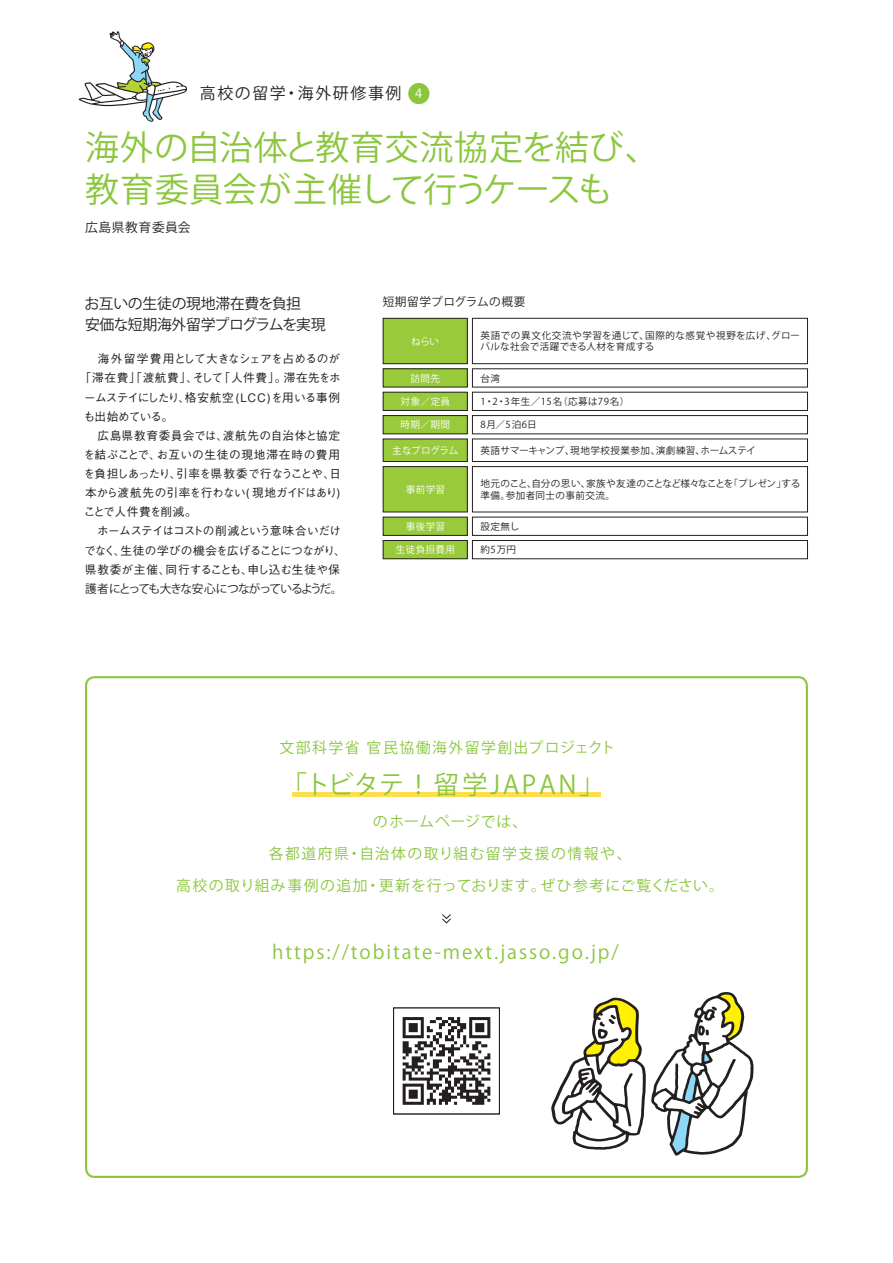
<style>
.page{position:relative;width:893px;height:1263px;background:#fff}
.page>*{position:absolute;margin:0;border:0;box-sizing:border-box;transform-origin:0 0}
.t1{font:34.05px/42.5px "Koz Go Pr 6 N";color:#8bc63e}
.t2{font:25.5px "Koz Go Pr 6 N";letter-spacing:.1em;color:#8bc63e}
.t3{font:19.2px "Koz Go Pr 6 N";letter-spacing:.1em;color:#8bc63e}
.t4{font:15.9px "Koz Go Pr 6 N";letter-spacing:.1em;color:#231f20}
.t5{font:14.85px/32px "Koz Go Pr 6 N";letter-spacing:.1em;color:#8bc63e;text-align:center}
.t6{font:14.85px/21.3px "Koz Go Pr 6 N";letter-spacing:-.02em;color:#231f20}
.t7{font:12.75px "Koz Go Pr 6 N";letter-spacing:.05em;color:#231f20}
.t8{font:500 11.7px "Gothic BBB Pro";letter-spacing:-.06em;color:#231f20}
.t9{font:500 11.7px "Gothic BBB Pro";letter-spacing:-.045em;color:#231f20}
.t10{font:500 11.7px "Gothic BBB Pro";letter-spacing:.05em;color:#231f20}
.t11{font:500 11.7px "Gothic BBB Pro";letter-spacing:-.055em;color:#231f20}
.t12{font:11.7px "Koz Go Pr 6 N";letter-spacing:-.08em;color:#231f20}
.t13{font:500 11.7px "Gothic BBB Pro";color:#231f20}
.t14{font:500 11.7px "Gothic BBB Pro";letter-spacing:-.02em;color:#231f20}
.t15{font:500 11.7px "Gothic BBB Pro";letter-spacing:.045em;color:#231f20}
.t16{font:500 11.7px "Gothic BBB Pro";letter-spacing:.04em;color:#231f20}
.t17{font:11.7px "Koz Go Pr 6 N";letter-spacing:.05em;color:#231f20}
.t18{font:9.6px/11.7px "Koz Go Pr 6 N";letter-spacing:.05em;color:#231f20}
.t19{font:9.6px/11.7px "Koz Go Pr 6 N";letter-spacing:.015em;color:#231f20}
.t20{font:9.6px "Koz Go Pr 6 N";letter-spacing:.035em;color:#fff}
.t21{font:9.6px "Koz Go Pr 6 N";letter-spacing:.02em;color:#231f20}
.t22{font:9.6px "Koz Go Pr 6 N";letter-spacing:-.04em;color:#fff}
.s1{font-size:12.75px;color:#fff}
</style>
<div class="page">
<svg style="left:79px;top:31px;width:108px;height:91px"></svg>
<svg style="left:551px;top:992px;width:202px;height:163px"></svg>
<hr style="left:292px;top:792px;width:309px;height:4px;background:#ffde4e">
<div style="left:408px;top:83px;width:21px;height:21px;background:#8bc63e;border-radius:50%"></div>
<div style="left:383px;top:318px;width:84px;height:46px;background:#99ca3b"></div>
<div style="left:383px;top:318px;width:85px;height:46px;border:1px solid #231f20"></div>
<div style="left:472px;top:318px;width:336px;height:46px;border:1px solid #231f20"></div>
<div style="left:383px;top:439px;width:84px;height:22px;background:#99ca3b"></div>
<div style="left:383px;top:438px;width:85px;height:24px;border:1px solid #231f20"></div>
<div style="left:472px;top:438px;width:336px;height:24px;border:1px solid #231f20"></div>
<div style="left:383px;top:369px;width:84px;height:18px;background:#99ca3b"></div>
<div style="left:383px;top:368px;width:85px;height:19px;border:1px solid #231f20"></div>
<div style="left:383px;top:467px;width:84px;height:45px;background:#99ca3b"></div>
<div style="left:383px;top:466px;width:85px;height:46px;border:1px solid #231f20"></div>
<div style="left:472px;top:466px;width:336px;height:46px;border:1px solid #231f20"></div>
<div style="left:383px;top:392px;width:84px;height:18px;background:#99ca3b"></div>
<div style="left:383px;top:392px;width:85px;height:19px;border:1px solid #231f20"></div>
<div style="left:472px;top:392px;width:336px;height:19px;border:1px solid #231f20"></div>
<div style="left:383px;top:517px;width:84px;height:18px;background:#99ca3b"></div>
<div style="left:383px;top:517px;width:85px;height:19px;border:1px solid #231f20"></div>
<div style="left:472px;top:517px;width:336px;height:19px;border:1px solid #231f20"></div>
<div style="left:383px;top:416px;width:84px;height:18px;background:#99ca3b"></div>
<div style="left:383px;top:415px;width:85px;height:19px;border:1px solid #231f20"></div>
<div style="left:472px;top:415px;width:336px;height:19px;border:1px solid #231f20"></div>
<div style="left:383px;top:540px;width:84px;height:19px;background:#99ca3b"></div>
<div style="left:383px;top:540px;width:85px;height:19px;border:1px solid #231f20"></div>
<div style="left:472px;top:540px;width:336px;height:19px;border:1px solid #231f20"></div>
<svg style="left:442px;top:914px;width:9px;height:10px"></svg>
<div style="left:393px;top:1007px;width:107px;height:107px;background:#fff;border:1px solid #231f20"></div>
<svg style="left:403px;top:1017px;width:87px;height:88px"></svg>
<p class="t4" style="left:200px;top:84px;width:224px">高校の留学・海外研修事例 <span class="s1">4</span></p>
<h1 class="t1" style="left:85px;top:127px;width:575px">海外の自治体と教育交流協定を結び、教育委員会が主催して行うケースも</h1>
<p class="t7" style="left:85px;top:220px;width:107px">広島県教育委員会</p>
<p class="t6" style="left:85px;top:293px;width:243px">お互いの生徒の現地滞在費を負担<br>安価な短期海外留学プログラムを実現</p>
<p class="t14" style="left:85px;top:349px;width:257px">　海外留学費用として大きなシェアを占めるのが</p>
<p class="t10" style="left:80px;top:369px;width:263px">「滞在費」「渡航費」、そして「人件費」。滞在先をホ</p>
<p class="t8" style="left:84px;top:388px;width:258px">ームステイにしたり、格安航空 (LCC)を用いる事例</p>
<p class="t8" style="left:83px;top:407px;width:91px">も出始めている。</p>
<p class="t16" style="left:97px;top:426px;width:244px">広島県教育委員会では、渡航先の自治体と協定</p>
<p class="t15" style="left:83px;top:445px;width:258px">を結ぶことで、お互いの生徒の現地滞在時の費用</p>
<p class="t8" style="left:83px;top:464px;width:259px">を負担しあったり、引率を県教委で行なうことや、日</p>
<p class="t11" style="left:85px;top:483px;width:257px">本から渡航先の引率を行わない( 現地ガイドはあり)</p>
<p class="t9" style="left:84px;top:502px;width:115px">ことで人件費を削減。</p>
<p class="t8" style="left:97px;top:522px;width:245px">ホームステイはコストの削減という意味合いだけ</p>
<p class="t9" style="left:84px;top:541px;width:263px">でなく、生徒の学びの機会を広げることにつながり、</p>
<p class="t13" style="left:85px;top:560px;width:257px">県教委が主催、同行することも、申し込む生徒や保</p>
<p class="t12" style="left:85px;top:582px;width:259px">護者にとっても大きな安心につながっているようだ。</p>
<p class="t17" style="left:383px;top:295px;width:144px">短期留学プログラムの概要</p>
<p class="t20" style="left:411px;top:336px;width:30px">ねらい</p>
<p class="t18" style="left:480px;top:330px;width:321px">英語での異文化交流や学習を通じて、国際的な感覚や視野を広げ、グローバルな社会で活躍できる人材を育成する</p>
<p class="t20" style="left:410px;top:373px;width:31px">訪問先</p>
<p class="t18" style="left:480px;top:372px;width:21px">台湾</p>
<p class="t20" style="left:401px;top:396px;width:51px">対象／定員</p>
<p class="t18" style="left:480px;top:396px;width:151px">1・2・3年生／15名（応募は79名）</p>
<p class="t20" style="left:400px;top:419px;width:51px">時期／期間</p>
<p class="t18" style="left:480px;top:419px;width:58px">8月／5泊6日</p>
<p class="t22" style="left:392px;top:445px;width:68px">主なプログラム</p>
<p class="t21" style="left:480px;top:445px;width:277px">英語サマーキャンプ、現地学校授業参加、演劇練習、ホームステイ</p>
<p class="t20" style="left:406px;top:484px;width:41px">事前学習</p>
<p class="t19" style="left:480px;top:478px;width:321px">地元のこと、自分の思い、家族や友達のことなど様々なことを「プレゼン」する準備。参加者同士の事前交流。</p>
<p class="t20" style="left:406px;top:521px;width:41px">事後学習</p>
<p class="t18" style="left:480px;top:521px;width:40px">設定無し</p>
<p class="t20" style="left:396px;top:544px;width:61px">生徒負担費用</p>
<p class="t18" style="left:480px;top:544px;width:37px">約5万円</p>
<p class="t5" style="left:279px;top:732px;width:337px">文部科学省官民協働海外留学創出プロジェクト</p>
<h2 class="t2" style="left:282px;top:770px;width:324px">「トビタテ！留学JAPAN」</h2>
<p class="t5" style="left:176px;top:806px;width:550px">のホームページでは、<br>各都道府県・自治体の取り組む留学支援の情報や、<br>高校の取り組み事例の追加・更新を行っております。ぜひ参考にご覧ください。</p>
<p class="t3" style="left:272px;top:941px;width:348px">https://tobitate-mext.jasso.go.jp/</p>
</div>
